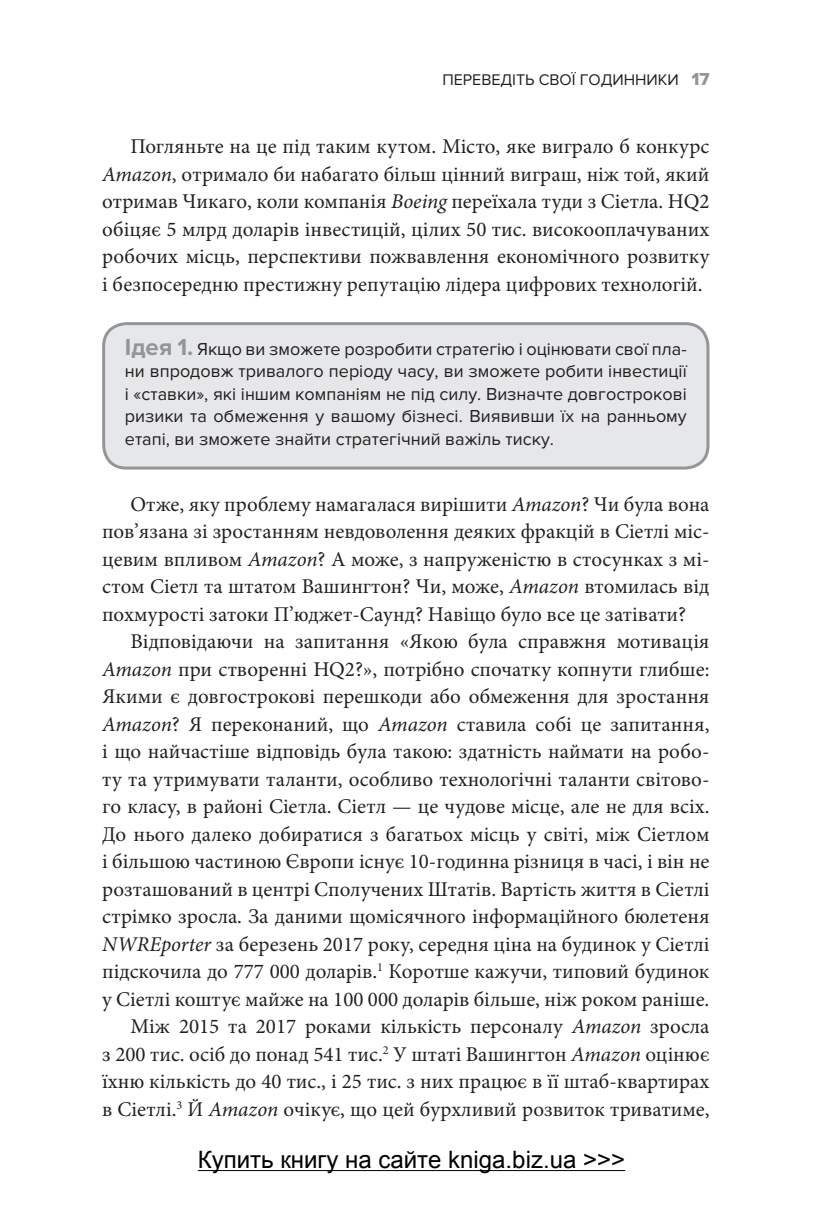
<style>
.page{position:relative;width:823px;height:1219px;background:#fff}
.page>*{position:absolute;margin:0;border:0;box-sizing:border-box;transform-origin:0 0}
.t1{font:24px "Arial";color:#000}
.Обычный{font:21px/27.4px "Minion Pro";color:#231f20;text-align:justify}
.Vrezka_idea{font:18px/22.4px "Proxima Nova";color:#231f20;text-align:justify}
.t2{font:16px "Proxima Nova";color:#231f20}
.s1{font-family:"Proxima Nova Extrabld";font-size:18px;color:#939598}
.s2{font-style:italic}
.s3{font-weight:700;font-size:24px;color:#939598}
</style>
<div class="page">
<div style="left:104px;top:324px;width:603px;height:144px;background:#e6e7e9;border-radius:23px"></div>
<div style="left:102px;top:322px;width:607px;height:148px;border:3px solid #939598;border-radius:23px"></div>
<hr style="left:198px;top:1170px;width:427px;height:1px;background:#000">
<p class="t2" style="left:442px;top:71px;width:11px">ПЕРЕ</p>
<p class="t2" style="left:481px;top:71px;width:143px">ВЕДІТЬ СВОЇ ГОДИННИ</p>
<p class="t2" style="left:657px;top:71px;width:53px">КИ <span class="s1">17</span></p>
<p class="Обычный" style="left:102px;top:133px;width:608px;text-indent:28px">Погляньте на це під таким кутом. Місто, яке виграло б конкурс <span class="s2">Amazon</span>, отримало би набагато більш цінний виграш, ніж той, який отримав Чикаго, коли компанія <span class="s2">Boeing</span> переїхала туди з Сіетла. HQ2 обіцяє 5 млрд доларів інвестицій, цілих 50 тис. високооплачуваних робочих місць, перспективи пожвавлення економічного розвитку і безпосередню престижну репутацію лідера цифрових технологій.</p>
<p class="Vrezka_idea" style="left:125px;top:338px;width:563px"><span class="s3">Ідея 1.</span> Якщо ви зможете розробити стратегію і оцінювати свої пла&shy;ни впродовж тривалого періоду часу, ви зможете робити інвестиції і «ставки», які іншим компаніям не під силу. Визначте довгострокові ризики та обмеження у вашому бізнесі. Виявивши їх на ранньому етапі, ви зможете знайти стратегічний важіль тиску.</p>
<p class="Обычный" style="left:102px;top:490px;width:608px;text-indent:28px">Отже, яку проблему намагалася вирішити <span class="s2">Amazon</span>? Чи була вона пов’язана зі зростанням невдоволення деяких фракцій в Сіетлі міс&shy;цевим впливом <span class="s2">Amazon</span>? А може, з напруженістю в стосунках з мі&shy;стом Сіетл та штатом Вашингтон? Чи, може, <span class="s2">Amazon</span> втомилась від похмурості затоки П’юджет-Саунд? Навіщо було все це затівати?</p>
<p class="Обычный" style="left:102px;top:628px;width:608px;text-indent:28px">Відповідаючи на запитання «Якою була справжня мотивація <span class="s2">Amazon</span> при створенні HQ2?», потрібно спочатку копнути глибше:<br>Якими є довгострокові перешкоди або обмеження для зростання <span class="s2">Amazon</span>? Я переконаний, що <span class="s2">Amazon</span> ставила собі це запитання, і що найчастіше відповідь була такою: здатність наймати на робо&shy;ту та утримувати таланти, особливо технологічні таланти світово&shy;го класу, в районі Сіетла. Сіетл — це чудове місце, але не для всіх.<br>До нього далеко добиратися з багатьох місць у світі, між Сіетлом і більшою частиною Європи існує 10-годинна різниця в часі, і він не розташований в центрі Сполучених Штатів. Вартість життя в Сіетлі стрімко зросла. За даними щомісячного інформаційного бюлетеня <span class="s2">NWREporter</span> за березень 2017 року, середня ціна на будинок у Сіетлі підскочила до 777 000 доларів.<sup>1</sup> Коротше кажучи, типовий будинок у Сіетлі коштує майже на 100 000 доларів більше, ніж роком раніше.</p>
<p class="Обычный" style="left:102px;top:1013px;width:608px;text-indent:28px">Між 2015 та 2017 роками кількість персоналу <span class="s2">Amazon</span> зросла з 200 тис. осіб до понад 541 тис.<sup>2</sup> У штаті Вашингтон <span class="s2">Amazon</span> оцінює їхню кількість до 40 тис., і 25 тис. з них працює в її штаб-квартирах в Сіетлі.<sup>3</sup> Й <span class="s2">Amazon</span> очікує, що цей бурхливий розвиток триватиме,</p>
<p class="t1" style="left:198px;top:1144px;width:428px">Купить книгу на сайте kniga.biz.ua &gt;&gt;&gt;</p>
</div>
